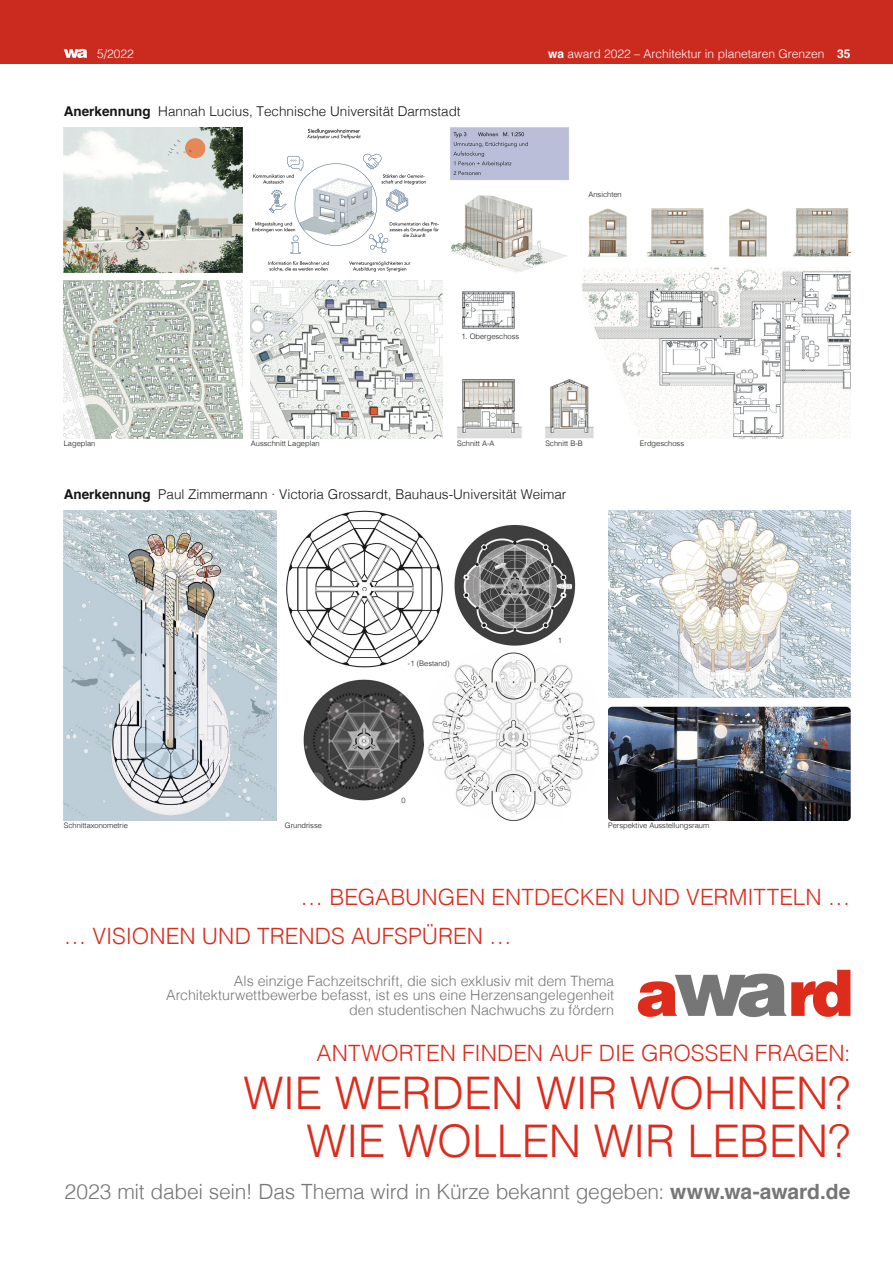
<style>
.page{position:relative;width:893px;height:1263px;background:#fff}
.page>*{position:absolute;margin:0;border:0;box-sizing:border-box;transform-origin:0 0}
.t1{font:300 45px/48px "Helvetica";letter-spacing:-.01em;color:#dd2b1c;text-align:right}
.t2{font:300 22.5px/39px "Helvetica";color:#dd2b1c}
.t3{font:300 21px "Helvetica";letter-spacing:-.015em;color:#757675}
.t4{font:300 14.25px/14.2px "Helvetica";color:#757675;text-align:right}
.t5{font:300 13.5px "Helvetica";color:#151616}
.t6{font:300 12px "Helvetica";color:#fff}
.t7{font:300 7.5px "Helvetica";color:#151616}
.s1{font-weight:700}
</style>
<div class="page">
<div style="left:0;top:0;width:893px;height:64px;background:#cb2b1e"></div>
<svg style="left:64px;top:49px;width:23px;height:9px"></svg>
<img style="left:64px;top:281px;width:178px;height:157px">
<img style="left:64px;top:510px;width:212px;height:311px">
<img style="left:251px;top:281px;width:191px;height:157px">
<img style="left:64px;top:128px;width:178px;height:144px">
<img style="left:451px;top:127px;width:399px;height:311px">
<img style="left:252px;top:128px;width:187px;height:144px">
<img style="left:286px;top:510px;width:313px;height:311px">
<img style="left:608px;top:510px;width:242px;height:187px">
<img style="left:608px;top:706px;width:242px;height:115px">
<svg style="left:638px;top:970px;width:212px;height:47px"></svg>
<h3 class="t6" style="left:97px;top:44px;width:38px">5/2022</h3>
<h3 class="t6" style="left:548px;top:43px;width:304px"><span class="s1">wa</span> award 2022 – Architektur in planetaren Grenzen <span class="s1">35</span></h3>
<h3 class="t5" style="left:64px;top:100px;width:398px"><span class="s1">Anerkennung</span> Hannah Lucius, Technische Universität Darmstadt</h3>
<p class="t7" style="left:588px;top:188px;width:35px">Ansichten</p>
<p class="t7" style="left:64px;top:436px;width:33px">Lageplan</p>
<p class="t7" style="left:251px;top:436px;width:70px">Ausschnitt Lageplan</p>
<p class="t7" style="left:461px;top:330px;width:59px">1. Obergeschoss</p>
<p class="t7" style="left:457px;top:436px;width:39px">Schnitt A-A</p>
<p class="t7" style="left:545px;top:436px;width:39px">Schnitt B-B</p>
<h3 class="t5" style="left:64px;top:483px;width:504px"><span class="s1">Anerkennung</span> Paul Zimmermann · Victoria Grossardt, Bauhaus-Universität Weimar</h3>
<p class="t7" style="left:408px;top:656px;width:43px">-1 (Bestand)</p>
<p class="t7" style="left:402px;top:794px;width:6px">0</p>
<p class="t7" style="left:558px;top:634px;width:6px">1</p>
<p class="t7" style="left:640px;top:436px;width:46px">Erdgeschoss</p>
<p class="t7" style="left:64px;top:819px;width:66px">Schnittaxonometrie</p>
<p class="t7" style="left:285px;top:819px;width:39px">Grundrisse</p>
<p class="t7" style="left:608px;top:819px;width:103px">Perspektive Ausstellungsraum</p>
<h2 class="t2" style="left:64px;top:876px;width:788px;text-indent:237px">… BEGABUNGEN ENTDECKEN UND VERMITTELN … … VISIONEN UND TRENDS AUFSPÜREN …</h2>
<h3 class="t4" style="left:166px;top:973px;width:449px">Als einzige Fachzeitschrift, die sich exklusiv mit dem Thema<br>Architekturwettbewerbe befasst, ist es uns eine Herzensangelegenheit den studentischen Nachwuchs zu fördern</h3>
<h2 class="t2" style="left:317px;top:1032px;width:535px">ANTWORTEN FINDEN AUF DIE GROSSEN FRAGEN:</h2>
<h1 class="t1" style="left:243px;top:1066px;width:609px">WIE WERDEN WIR WOHNEN?<br>WIE WOLLEN WIR LEBEN?</h1>
<h3 class="t3" style="left:65px;top:1174px;width:787px">2023 mit dabei sein! Das Thema wird in Kürze bekannt gegeben: <span class="s1">www.wa-award.de</span></h3>
</div>
